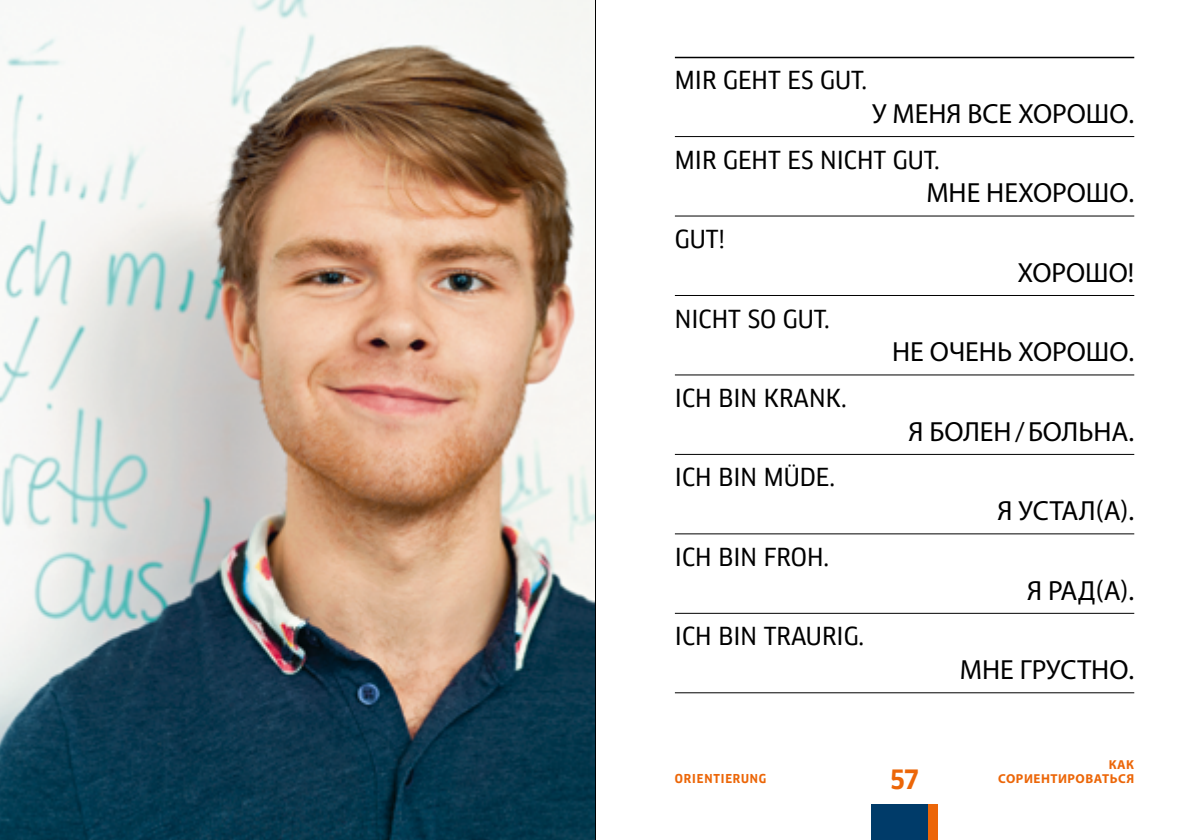
<style>
.page{position:relative;width:1191px;height:840px;background:#fff}
.page>*{position:absolute;margin:0;border:0;box-sizing:border-box;transform-origin:0 0}
.t1{font:27.8px "Myriad Pro";color:#000}
.t2{font:700 26px "Goethe FF Clan";color:#ec6608}
.t3{font:24.2px "Clan Narrow LF News";color:#000}
.t4{font:700 13px/14.2px "Myriad Pro";letter-spacing:.04em;color:#ec6608;text-align:right}
.t5{font:700 12px "Goethe FF Clan";letter-spacing:.07em;color:#ec6608}
</style>
<div class="page">
<hr style="left:595px;top:0;width:1px;height:839px;background:#000">
<hr style="left:675px;top:57px;width:459px;height:1px;background:#000">
<hr style="left:675px;top:136px;width:459px;height:1px;background:#000">
<hr style="left:675px;top:215px;width:459px;height:1px;background:#000">
<hr style="left:675px;top:295px;width:459px;height:1px;background:#000">
<hr style="left:675px;top:374px;width:459px;height:1px;background:#000">
<hr style="left:675px;top:454px;width:459px;height:1px;background:#000">
<hr style="left:675px;top:533px;width:459px;height:1px;background:#000">
<hr style="left:675px;top:612px;width:459px;height:1px;background:#000">
<hr style="left:675px;top:692px;width:459px;height:1px;background:#000">
<div style="left:871px;top:804px;width:57px;height:35px;background:#003b69"></div>
<div style="left:928px;top:804px;width:10px;height:35px;background:#ec6608"></div>
<img style="left:0;top:0;width:594px;height:839px">
<p class="t3" style="left:675px;top:67px;width:194px">MIR GEHT ES GUT.</p>
<p class="t1" style="left:872px;top:96px;width:263px">У МЕНЯ ВСЕ ХОРОШО.</p>
<p class="t3" style="left:675px;top:146px;width:266px">MIR GEHT ES NICHT GUT.</p>
<p class="t1" style="left:926px;top:176px;width:209px">МНЕ НЕХОРОШО.</p>
<p class="t3" style="left:675px;top:226px;width:52px">GUT!</p>
<p class="t1" style="left:1017px;top:255px;width:118px">ХОРОШО!</p>
<p class="t3" style="left:675px;top:305px;width:156px">NICHT SO GUT.</p>
<p class="t1" style="left:892px;top:334px;width:244px">НЕ ОЧЕНЬ ХОРОШО.</p>
<p class="t3" style="left:675px;top:384px;width:173px">ICH BIN KRANK.</p>
<p class="t1" style="left:908px;top:414px;width:227px">Я БОЛЕН/БОЛЬНА.</p>
<p class="t3" style="left:675px;top:464px;width:162px">ICH BIN MÜDE.</p>
<p class="t1" style="left:997px;top:493px;width:138px">Я УСТАЛ(А).</p>
<p class="t3" style="left:675px;top:543px;width:156px">ICH BIN FROH.</p>
<p class="t1" style="left:1027px;top:572px;width:109px">Я РАД(А).</p>
<p class="t3" style="left:675px;top:623px;width:191px">ICH BIN TRAURIG.</p>
<p class="t1" style="left:960px;top:652px;width:176px">МНЕ ГРУСТНО.</p>
<p class="t5" style="left:675px;top:771px;width:93px">ORIENTIERUNG</p>
<p class="t2" style="left:890px;top:763px;width:30px">57</p>
<p class="t4" style="left:998px;top:756px;width:137px">КАК<br>СОРИЕНТИРОВАТЬСЯ</p>
</div>
